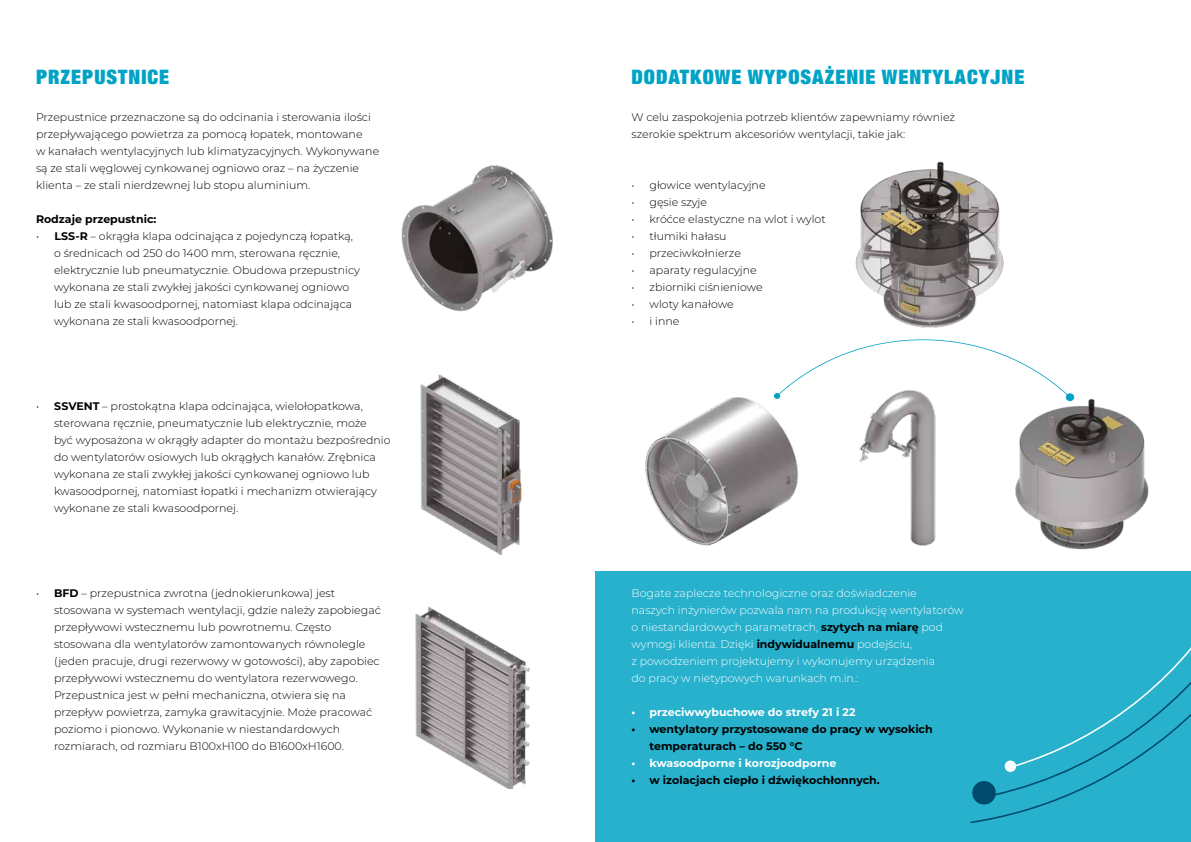
<style>
.page{position:relative;width:1191px;height:842px;background:#fff}
.page>*{position:absolute;margin:0;border:0;box-sizing:border-box;transform-origin:0 0}
.t1{font:900 condensed 20px "Helvetica Neue LT Pro";letter-spacing:.05em;color:#00a3c5}
.t2{font:300 11px/17px "Montserrat";color:#000}
.t3{font:300 11px/17px "Montserrat";color:#fff}
.t4{font:700 11px/17px "Montserrat";color:#000}
.t5{font:700 11px "Montserrat";color:#fff}
.s1{font-weight:700}
.s2{font-weight:700;color:#000}
</style>
<div class="page">
<img style="left:420px;top:374px;width:102px;height:181px">
<img style="left:644px;top:397px;width:154px;height:149px">
<div style="left:595px;top:571px;width:596px;height:271px;background:#27b1cd"></div>
<img style="left:859px;top:401px;width:77px;height:145px">
<img style="left:855px;top:161px;width:136px;height:167px">
<svg style="left:774px;top:339px;width:195px;height:62px"></svg>
<svg style="left:969px;top:319px;width:98px;height:504px"></svg>
<svg style="left:991px;top:191px;width:133px;height:605px"></svg>
<svg style="left:1012px;top:191px;width:179px;height:576px"></svg>
<svg style="left:971px;top:780px;width:26px;height:26px"></svg>
<svg style="left:1004px;top:760px;width:12px;height:12px"></svg>
<img style="left:401px;top:165px;width:152px;height:147px">
<img style="left:415px;top:606px;width:115px;height:182px">
<div style="left:1113px;top:87px;width:78px;height:137px;background:#fff"></div>
<img style="left:979px;top:384px;width:212px;height:187px">
<h1 class="t1" style="left:36px;top:64px;width:135px">PRZEPUSTNICE</h1>
<p class="t2" style="left:36px;top:108px;width:345px">Przepustnice przeznaczone są do odcinania i sterowania ilości przepływającego powietrza za pomocą łopatek, montowane<br>w kanałach wentylacyjnych lub klimatyzacyjnych. Wykonywane są ze stali węglowej cynkowanej ogniowo oraz – na życzenie klienta – ze stali nierdzewnej lub stopu aluminium.</p>
<p class="t4" style="left:36px;top:210px;width:122px">Rodzaje przepustnic:</p>
<p class="t2" style="left:54px;top:227px;width:307px;text-indent:-18px">• <span class="s1">LSS-R</span> – okrągła klapa odcinająca z pojedynczą łopatką, o średnicach od 250 do 1400 mm, sterowana ręcznie, elektrycznie lub pneumatycznie. Obudowa przepustnicy wykonana ze stali zwykłej jakości cynkowanej ogniowo lub ze stali kwasoodpornej, natomiast klapa odcinająca wykonana ze stali kwasoodpornej.</p>
<p class="t2" style="left:54px;top:397px;width:338px;text-indent:-18px">• <span class="s1">SSVENT</span> – prostokątna klapa odcinająca, wielołopatkowa, sterowana ręcznie, pneumatycznie lub elektrycznie, może<br>być wyposażona w okrągły adapter do montażu bezpośrednio do wentylatorów osiowych lub okrągłych kanałów. Zrębnica wykonana ze stali zwykłej jakości cynkowanej ogniowo lub kwasoodpornej, natomiast łopatki i mechanizm otwierający wykonane ze stali kwasoodpornej.</p>
<p class="t2" style="left:54px;top:584px;width:328px;text-indent:-18px">• <span class="s1">BFD</span> – przepustnica zwrotna (jednokierunkowa) jest stosowana w systemach wentylacji, gdzie należy zapobiegać przepływowi wstecznemu lub powrotnemu. Często stosowana dla wentylatorów zamontowanych równolegle (jeden pracuje, drugi rezerwowy w gotowości), aby zapobiec przepływowi wstecznemu do wentylatora rezerwowego.<br>Przepustnica jest w pełni mechaniczna, otwiera się na przepływ powietrza, zamyka grawitacyjnie. Może pracować poziomo i pionowo. Wykonanie w niestandardowych rozmiarach, od rozmiaru B100xH100 do B1600xH1600.</p>
<h1 class="t1" style="left:631px;top:64px;width:394px">DODATKOWE WYPOSAŻENIE WENTYLACYJNE</h1>
<p class="t2" style="left:631px;top:108px;width:325px">W celu zaspokojenia potrzeb klientów zapewniamy również szerokie spektrum akcesoriów wentylacji, takie jak:</p>
<p class="t2" style="left:631px;top:176px;width:136px">• głowice wentylacyjne</p>
<p class="t2" style="left:631px;top:193px;width:77px">• gęsie szyje</p>
<p class="t2" style="left:631px;top:210px;width:196px">• króćce elastyczne na wlot i wylot</p>
<p class="t2" style="left:631px;top:227px;width:97px">• tłumiki hałasu</p>
<p class="t2" style="left:631px;top:244px;width:111px">• przeciwkołnierze</p>
<p class="t2" style="left:631px;top:261px;width:127px">• aparaty regulacyjne</p>
<p class="t2" style="left:631px;top:278px;width:133px">• zbiorniki ciśnieniowe</p>
<p class="t2" style="left:631px;top:295px;width:104px">• wloty kanałowe</p>
<p class="t2" style="left:631px;top:312px;width:49px">• i inne</p>
<p class="t3" style="left:631px;top:585px;width:334px">Bogate zaplecze technologiczne oraz doświadczenie<br>naszych inżynierów pozwala nam na produkcję wentylatorów o niestandardowych parametrach, <span class="s2">szytych na miarę</span> pod wymogi klienta. Dzięki <span class="s2">indywidualnemu</span> podejściu,<br>z powodzeniem projektujemy i wykonujemy urządzenia<br>do pracy w nietypowych warunkach m.in.:</p>
<p class="t5" style="left:631px;top:704px;width:225px">• przeciwwybuchowe do strefy 21 i 22</p>
<p class="t4" style="left:649px;top:720px;width:285px;text-indent:-18px">• wentylatory przystosowane do pracy w wysokich temperaturach – do 550 °C</p>
<p class="t5" style="left:631px;top:755px;width:206px">• kwasoodporne i korozjoodporne</p>
<p class="t4" style="left:631px;top:771px;width:250px">• w izolacjach ciepło i dźwiękochłonnych.</p>
</div>
